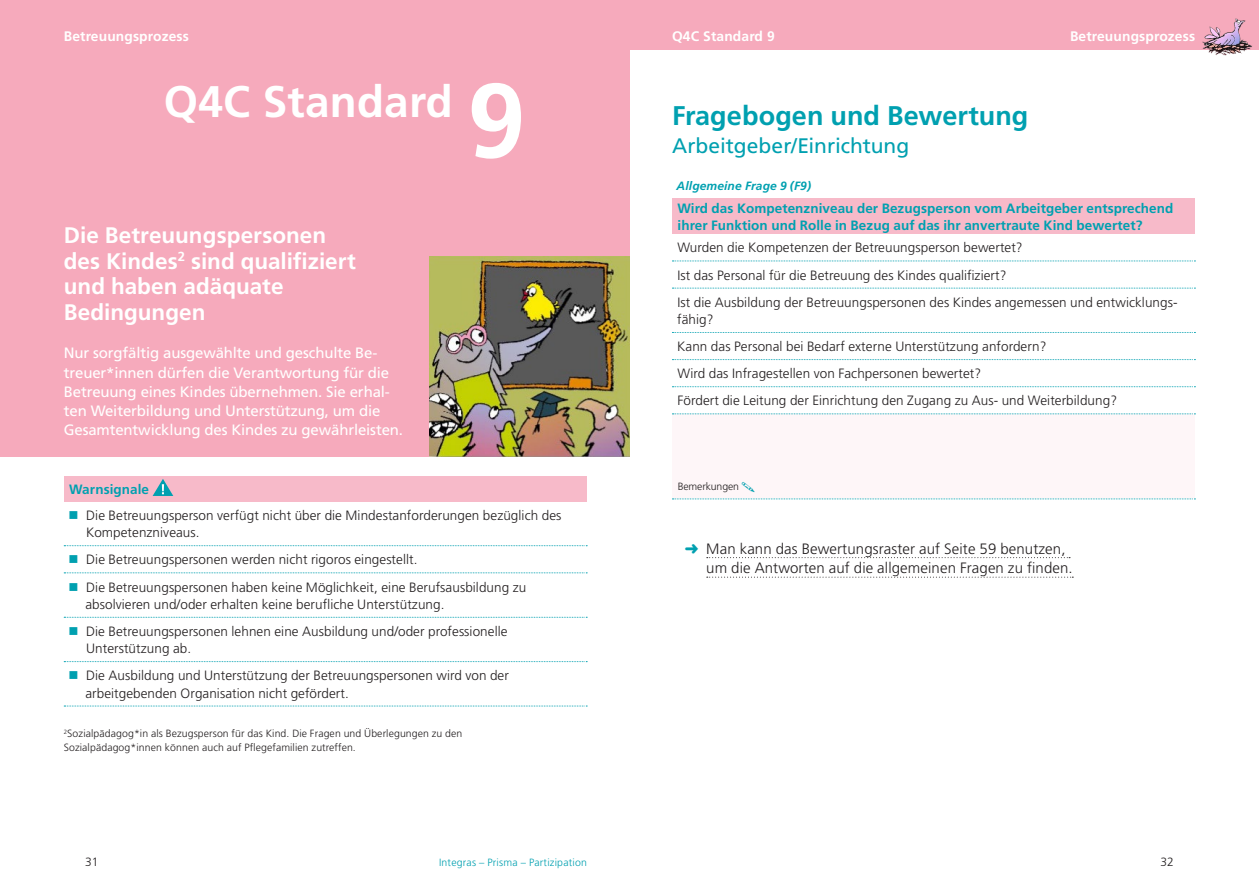
<style>
.page{position:relative;width:1259px;height:893px;background:#fff}
.page>*{position:absolute;margin:0;border:0;box-sizing:border-box;transform-origin:0 0}
.t1{font:700 105px "Frutiger LT Pro";color:#fff}
.t2{font:700 44.1px "Frutiger LT Pro";letter-spacing:.005em;color:#fff}
.t3{font:700 27px "Frutiger LT Pro";color:#00a0b0}
.t4{font:700 22.5px/25.5px "Frutiger LT Pro";color:#fff}
.t5{font:21px "Frutiger LT Pro";color:#00a0b0}
.t6{font:15px/19.2px "Frutiger LT Pro";letter-spacing:-.01em;color:#fff}
.t7{font:300 15px/19.5px "Frutiger LT Pro";letter-spacing:.01em;color:#231f20}
.t8{font:700 13.8px "Frutiger LT Pro";letter-spacing:.01em;color:#fff}
.t9{font:300 13.5px/27.2px "Frutiger LT Pro";letter-spacing:.005em;color:#231f20}
.t10{font:700 13.5px/16.5px "Frutiger LT Pro";letter-spacing:.005em;color:#00a0b0}
.t11{font:italic 700 12px "Frutiger LT Pro";letter-spacing:.01em;color:#00a0b0}
.t12{font:300 12px "Frutiger LT Pro";color:#231f20}
.t13{font:300 10.5px/13.5px "Frutiger LT Pro";letter-spacing:.01em;color:#231f20}
.t14{font:300 10.5px "Frutiger LT Pro";letter-spacing:.02em;color:#00a0b0}
.t15{font:300 10.5px "Frutiger LT Pro";letter-spacing:-.01em;color:#231f20}
.s1{color:#00a0b0}
</style>
<div class="page">
<div style="left:0;top:0;width:629px;height:456px;background:#f6aabc"></div>
<img style="left:429px;top:256px;width:200px;height:200px">
<div style="left:64px;top:476px;width:522px;height:26px;background:#f7bac9"></div>
<svg style="left:64px;top:545px;width:523px;height:1px"></svg>
<svg style="left:64px;top:572px;width:523px;height:1px"></svg>
<svg style="left:64px;top:617px;width:523px;height:1px"></svg>
<svg style="left:64px;top:661px;width:523px;height:1px"></svg>
<svg style="left:64px;top:706px;width:523px;height:1px"></svg>
<svg style="left:153px;top:479px;width:20px;height:17px"></svg>
<div style="left:629px;top:0;width:630px;height:50px;background:#f6aabc"></div>
<div style="left:672px;top:199px;width:522px;height:35px;background:#f7bac9"></div>
<div style="left:672px;top:414px;width:522px;height:85px;background:#fef6f8"></div>
<svg style="left:672px;top:261px;width:523px;height:1px"></svg>
<svg style="left:672px;top:499px;width:523px;height:1px"></svg>
<svg style="left:672px;top:288px;width:523px;height:1px"></svg>
<svg style="left:672px;top:332px;width:523px;height:1px"></svg>
<svg style="left:672px;top:359px;width:523px;height:1px"></svg>
<svg style="left:672px;top:386px;width:523px;height:1px"></svg>
<svg style="left:672px;top:413px;width:523px;height:1px"></svg>
<svg style="left:707px;top:557px;width:363px;height:1px"></svg>
<svg style="left:707px;top:577px;width:366px;height:1px"></svg>
<img style="left:1202px;top:18px;width:50px;height:38px">
<p class="t8" style="left:64px;top:28px;width:127px">Betreuungsprozess</p>
<h2 class="t2" style="left:164px;top:76px;width:290px">Q4C Standard</h2>
<h1 class="t1" style="left:467px;top:58px;width:60px">9</h1>
<h3 class="t4" style="left:64px;top:223px;width:294px">Die Betreuungspersonen des Kindes<sup>2</sup> sind qualifiziert und haben adäquate<br>Bedingungen</h3>
<p class="t6" style="left:64px;top:344px;width:341px">Nur sorgfältig ausgewählte und geschulte Be&shy;treuer*innen dürfen die Verantwortung für die Betreuung eines Kindes übernehmen. Sie erhal&shy;ten Weiterbildung und Unterstützung, um die Gesamtentwicklung des Kindes zu gewährleisten.</p>
<p class="t10" style="left:69px;top:481px;width:81px">Warnsignale</p>
<p class="t9" style="left:86px;top:507px;width:477px;line-height:17.2px;text-indent:-17px"><span class="s1">■</span> Die Betreuungsperson verfügt nicht über die Mindestanforderungen bezüglich des<br>Kompetenzniveaus.</p>
<p class="t9" style="left:69px;top:546px;width:350px"><span class="s1">■</span> Die Betreuungspersonen werden nicht rigoros eingestellt.</p>
<p class="t9" style="left:85px;top:578px;width:442px;line-height:17.2px;text-indent:-17px"><span class="s1">■</span> Die Betreuungspersonen haben keine Möglichkeit, eine Berufsausbildung zu absolvieren und/oder erhalten keine berufliche Unterstützung.</p>
<p class="t9" style="left:86px;top:623px;width:423px;line-height:17.2px;text-indent:-18px"><span class="s1">■</span> Die Betreuungspersonen lehnen eine Ausbildung und/oder professionelle<br>Unterstützung ab.</p>
<p class="t9" style="left:85px;top:667px;width:425px;line-height:17.2px;text-indent:-17px"><span class="s1">■</span> Die Ausbildung und Unterstützung der Betreuungspersonen wird von der arbeitgebenden Organisation nicht gefördert.</p>
<p class="t13" style="left:64px;top:727px;width:400px"><sup>2</sup>Sozialpädagog*in als Bezugsperson für das Kind. Die Fragen und Überlegungen zu den<br>Sozialpädagog*innen können auch auf Pflegefamilien zutreffen.</p>
<p class="t8" style="left:672px;top:28px;width:104px">Q4C Standard 9</p>
<p class="t8" style="left:1070px;top:28px;width:127px">Betreuungsprozess</p>
<h3 class="t3" style="left:672px;top:99px;width:358px">Fragebogen und Bewertung</h3>
<h3 class="t5" style="left:672px;top:134px;width:239px">Arbeitgeber/Einrichtung</h3>
<p class="t11" style="left:676px;top:179px;width:136px">Allgemeine Frage 9 (F9)</p>
<p class="t10" style="left:677px;top:200px;width:497px">Wird das Kompetenzniveau der Bezugsperson vom Arbeitgeber entsprechend ihrer Funktion und Rolle in Bezug auf das ihr anvertraute Kind bewertet?</p>
<p class="t9" style="left:677px;top:234px;width:502px">Wurden die Kompetenzen der Betreuungsperson bewertet?<br>Ist das Personal für die Betreuung des Kindes qualifiziert?<br>Ist die Ausbildung der Betreuungspersonen des Kindes angemessen und entwicklungs-</p>
<p class="t9" style="left:677px;top:306px;width:441px">fähig?<br>Kann das Personal bei Bedarf externe Unterstützung anfordern?<br>Wird das Infragestellen von Fachpersonen bewertet?<br>Fördert die Leitung der Einrichtung den Zugang zu Aus- und Weiterbildung?</p>
<p class="t15" style="left:677px;top:481px;width:63px">Bemerkungen</p>
<p class="t7" style="left:706px;top:539px;width:368px;text-indent:-21px"><span class="s1">➜</span> Man kann das Bewertungsraster auf Seite 59 benutzen, um die Antworten auf die allgemeinen Fragen zu finden.</p>
<p class="t12" style="left:85px;top:854px;width:15px">31</p>
<p class="t14" style="left:439px;top:856px;width:149px">Integras – Prisma – Partizipation</p>
<p class="t12" style="left:1160px;top:854px;width:15px">32</p>
</div>
